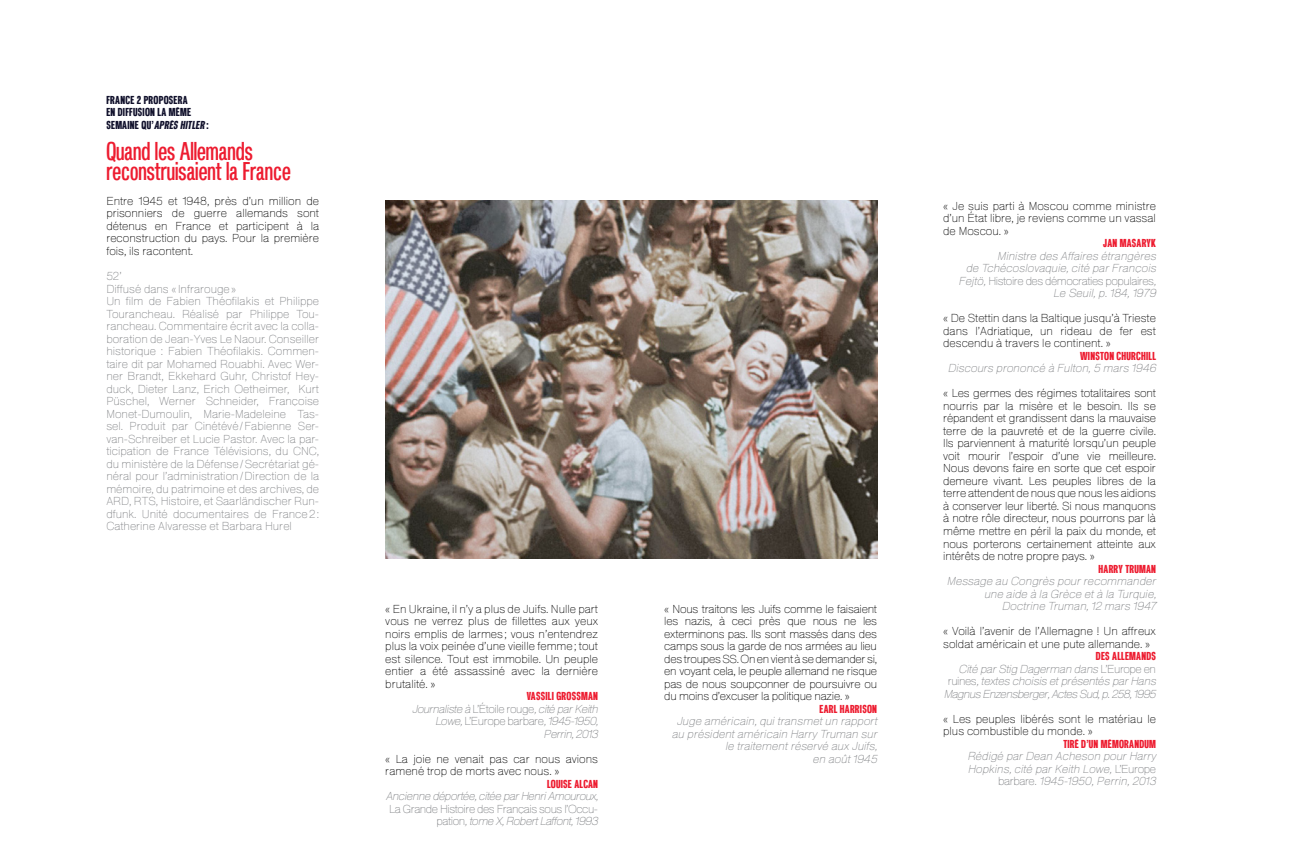
<style>
.page{position:relative;width:1312px;height:851px;background:#fff}
.page>*{position:absolute;margin:0;border:0;box-sizing:border-box;transform-origin:0 0}
.t1{font:25px/20px "FTV Etroit";color:#ed1b2f}
.t2{font:100 11.25px/12.5px "FTV Heldustry";color:#000;text-align:justify}
.t3{font:100 11.25px/12.5px "FTV Heldustry";color:#808285}
.t4{font:italic 100 11.25px/12.5px "FTV Heldustry";color:#808285;text-align:right}
.t5{font:italic 100 11.25px/12.5px "FTV Heldustry";letter-spacing:-.04em;color:#808285;text-align:right}
.t6{font:italic 100 11.25px/12.5px "FTV Heldustry";letter-spacing:-.02em;color:#808285;text-align:right}
.t7{font:600 11.25px "FTV Etroit";letter-spacing:.02em;color:#ed1b2f}
.t8{font:100 11.25px/12.5px "FTV Heldustry";letter-spacing:-.04em;color:#808285;text-align:right}
.t9{font:600 11.25px/12.5px "FTV Etroit";letter-spacing:.02em;color:#10102b}
.s1{font-style:italic}
.s2{font-style:normal}
</style>
<div class="page">
<img style="left:385px;top:200px;width:491px;height:358px">
<p class="t9" style="left:106px;top:94px;width:104px">FRANCE 2 PROPOSERA<br>EN DIFFUSION LA MÊME<br>SEMAINE QU’<span class="s1">APRÈS HITLER</span>:</p>
<h1 class="t1" style="left:106px;top:142px;width:186px">Quand les Allemands reconstruisaient la France</h1>
<p class="t2" style="left:106px;top:194px;width:214px">Entre 1945 et 1948, près d’un million de prisonniers de guerre allemands sont détenus en France et participent à la reconstruction du pays. Pour la première fois, ils racontent.</p>
<p class="t3" style="left:106px;top:269px;width:214px">52’<br>Diffusé dans « Infrarouge»<br>Un film de Fabien Théofilakis et Philippe Tourancheau. Réalisé par Philippe Tou&shy;rancheau. Commentaire écrit avec la colla&shy;boration de Jean-Yves Le Naour. Conseiller historique : Fabien Théofilakis. Commen&shy;taire dit par Mohamed Rouabhi. Avec Wer&shy;ner Brandt, Ekkehard Guhr, Christof Hey&shy;duck, Dieter Lanz, Erich Oetheimer, Kurt Püschel, Werner Schneider, Françoise Monet-Dumoulin, Marie-Madeleine Tas&shy;sel. Produit par Cinétévé/Fabienne Ser&shy;van-Schreiber et Lucie Pastor. Avec la par&shy;ticipation de France Télévisions, du CNC, du ministère de la Défense/Secrétariat gé&shy;néral pour l’administration/Direction de la mémoire, du patrimoine et des archives, de ARD, RTS, Histoire, et Saarländischer Run&shy;dfunk. Unité documentaires de France2:<br>Catherine Alvaresse et Barbara Hurel</p>
<p class="t2" style="left:385px;top:602px;width:214px">« En Ukraine, il n’y a plus de Juifs. Nulle part vous ne verrez plus de fillettes aux yeux noirs emplis de larmes; vous n’entendrez plus la voix peinée d’une vieille femme; tout est silence. Tout est immobile. Un peuple entier a été assassiné avec la dernière brutalité. »</p>
<p class="t7" style="left:526px;top:690px;width:73px">VASSILI GROSSMAN</p>
<p class="t5" style="left:411px;top:702px;width:188px">Journaliste à <span class="s2">L’Étoile rouge</span>, cité par Keith<br>Lowe, <span class="s2">L’Europe barbare</span>, 1945-1950,<br>Perrin, 2013</p>
<p class="t2" style="left:385px;top:752px;width:214px">« La joie ne venait pas car nous avions ramené trop de morts avec nous. »</p>
<p class="t7" style="left:547px;top:778px;width:52px">LOUISE ALCAN</p>
<p class="t5" style="left:386px;top:789px;width:214px">Ancienne déportée, citée par Henri Amouroux,</p>
<p class="t8" style="left:389px;top:802px;width:210px">La Grande Histoire des Français sous l’Occu&shy;pation<span class="s1">, tome X, Robert Laffont, 1993</span></p>
<p class="t2" style="left:664px;top:602px;width:214px">« Nous traitons les Juifs comme le faisaient les nazis, à ceci près que nous ne les exterminons pas. Ils sont massés dans des camps sous la garde de nos armées au lieu des troupes SS. On en vient à se demander si, en voyant cela, le peuple allemand ne risque pas de nous soupçonner de poursuivre ou du moins d’excuser la politique nazie. »</p>
<p class="t7" style="left:819px;top:703px;width:59px">EARL HARRISON</p>
<p class="t4" style="left:671px;top:715px;width:207px">Juge américain, qui transmet un rapport au président américain Harry Truman sur le traitement réservé aux Juifs,<br>en août 1945</p>
<p class="t2" style="left:943px;top:199px;width:214px">« Je suis parti à Moscou comme ministre d’un État libre, je reviens comme un vassal de Moscou. »</p>
<p class="t7" style="left:1102px;top:238px;width:54px">JAN MASARYK</p>
<p class="t4" style="left:958px;top:249px;width:199px">Ministre des Affaires étrangères<br>de Tchécoslovaquie, cité par François Fejtö, <span class="s2">Histoire des démocraties populaires</span>, Le Seuil, p. 184, 1979</p>
<p class="t2" style="left:943px;top:312px;width:214px">« De Stettin dans la Baltique jusqu’à Trieste dans l’Adriatique, un rideau de fer est descendu à travers le continent. »</p>
<p class="t7" style="left:1079px;top:350px;width:77px">WINSTON CHURCHILL</p>
<p class="t4" style="left:947px;top:362px;width:209px">Discours prononcé à Fulton, 5 mars 1946</p>
<p class="t2" style="left:943px;top:387px;width:214px">« Les germes des régimes totalitaires sont nourris par la misère et le besoin. Ils se répandent et grandissent dans la mauvaise terre de la pauvreté et de la guerre civile.<br>Ils parviennent à maturité lorsqu’un peuple voit mourir l’espoir d’une vie meilleure.<br>Nous devons faire en sorte que cet espoir demeure vivant. Les peuples libres de la terre attendent de nous que nous les aidions à conserver leur liberté. Si nous manquons à notre rôle directeur, nous pourrons par là même mettre en péril la paix du monde, et nous porterons certainement atteinte aux intérêts de notre propre pays. »</p>
<p class="t7" style="left:1098px;top:563px;width:59px">HARRY TRUMAN</p>
<p class="t4" style="left:946px;top:574px;width:210px">Message au Congrès pour recommander une aide à la Grèce et à la Turquie,<br>Doctrine Truman, 12 mars 1947</p>
<p class="t2" style="left:943px;top:624px;width:214px">« Voilà l’avenir de l’Allemagne ! Un affreux soldat américain et une pute allemande. »</p>
<p class="t7" style="left:1095px;top:650px;width:61px">DES ALLEMANDS</p>
<p class="t6" style="left:943px;top:662px;width:213px">Cité par Stig Dagerman dans <span class="s2">L’Europe en ruines</span>, textes choisis et présentés par Hans<br>Magnus Enzensberger, Actes Sud, p. 258, 1995</p>
<p class="t2" style="left:943px;top:712px;width:214px">« Les peuples libérés sont le matériau le plus combustible du monde. »</p>
<p class="t7" style="left:1063px;top:738px;width:94px">TIRÉ D’UN MÉMORANDUM</p>
<p class="t4" style="left:967px;top:749px;width:190px">Rédigé par Dean Acheson pour Harry<br>Hopkins, cité par Keith Lowe, <span class="s2">L’Europe barbare</span>. 1945-1950, Perrin, 2013</p>
</div>
